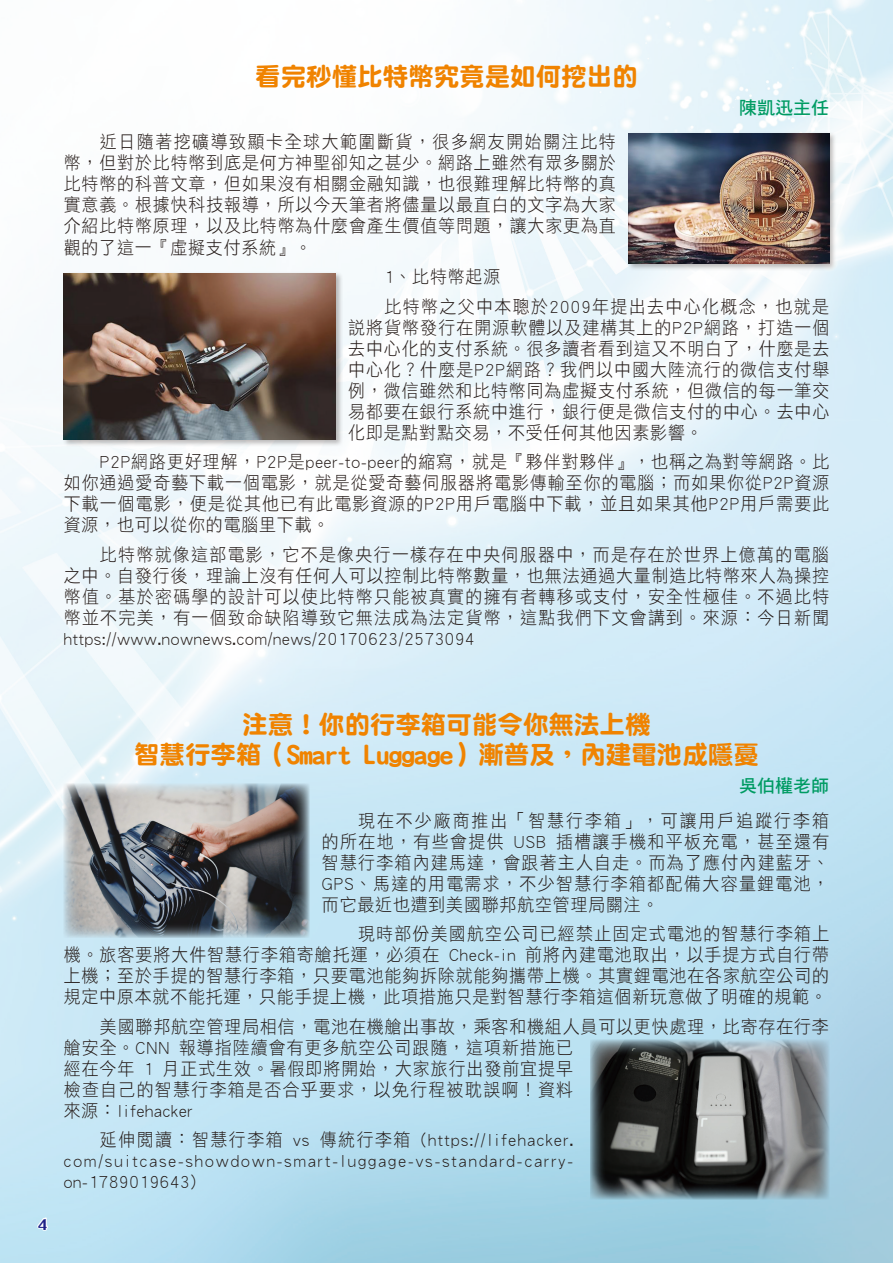
<style>
.page{position:relative;width:893px;height:1263px;background:#fff}
.page>*{position:absolute;margin:0;border:0;box-sizing:border-box;transform-origin:0 0}
.中文標題_3{font:25.5px "DFN Yuan XB HK BF";color:#f08300}
.中文text{font:18px/21px "DF Hei Std W3";letter-spacing:.055em;color:#231916;text-align:justify;scale:.94 1}
.中文標題_4{font:18px "DF Hei Std W7";color:#009b63}
.t1{font:700 15px "M Ngai HK";color:#1e2188}
</style>
<div class="page">
<div style="left:627px;top:131px;width:210px;height:140px;background:#231916;opacity:.3"></div>
<img style="left:628px;top:133px;width:201px;height:131px">
<div style="left:62px;top:271px;width:281px;height:177px;background:#231916;opacity:.3"></div>
<img style="left:64px;top:273px;width:271px;height:167px">
<img style="left:64px;top:783px;width:245px;height:155px">
<img style="left:590px;top:1040px;width:239px;height:159px">
<svg style="left:35px;top:1217px;width:13px;height:15px"></svg>
<p class="中文標題_3" style="left:255px;top:64px;width:384px">看完秒懂比特幣究竟是如何挖出的</p>
<p class="中文標題_4" style="left:739px;top:98px;width:91px">陳凱迅主任</p>
<p class="中文text" style="left:64px;top:131px;width:589px;text-indent:36px">近日隨著挖礦導致顯卡全球大範圍斷貨，很多網友開始關注比特幣，但對於比特幣到底是何方神聖卻知之甚少。網路上雖然有眾多關於比特幣的科普文章，但如果沒有相關金融知識，也很難理解比特幣的真實意義。根據快科技報導，所以今天筆者將儘量以最直白的文字為大家介紹比特幣原理，以及比特幣為什麼會產生價值等問題，讓大家更為直觀的了這一『虛擬支付系統』。</p>
<p class="中文text" style="left:384px;top:266px;width:125px">1、比特幣起源</p>
<p class="中文text" style="left:348px;top:295px;width:513px;text-indent:36px">比特幣之父中本聰於2009年提出去中心化概念，也就是說將貨幣發行在開源軟體以及建構其上的P2P網路，打造一個去中心化的支付系統。很多讀者看到這又不明白了，什麼是去中心化？什麼是P2P網路？我們以中國大陸流行的微信支付舉例，微信雖然和比特幣同為虛擬支付系統，但微信的每一筆交易都要在銀行系統中進行，銀行便是微信支付的中心。去中心化即是點對點交易，不受任何其他因素影響。</p>
<p class="中文text" style="left:64px;top:451px;width:816px;text-indent:36px">P2P網路更好理解，P2P是peer-to-peer的縮寫，就是『夥伴對夥伴』，也稱之為對等網路。比如你通過愛奇藝下載一個電影，就是從愛奇藝伺服器將電影傳輸至你的電腦；而如果你從P2P資源下載一個電影，便是從其他已有此電影資源的P2P用戶電腦中下載，並且如果其他P2P用戶需要此資源，也可以從你的電腦里下載。</p>
<p class="中文text" style="left:64px;top:543px;width:816px;text-indent:36px">比特幣就像這部電影，它不是像央行一樣存在中央伺服器中，而是存在於世界上億萬的電腦之中。自發行後，理論上沒有任何人可以控制比特幣數量，也無法通過大量制造比特幣來人為操控幣值。基於密碼學的設計可以使比特幣只能被真實的擁有者轉移或支付，安全性極佳。不過比特幣並不完美，有一個致命缺陷導致它無法成為法定貨幣，這點我們下文會講到。來源：今日新聞https://www.nownews.com/news/20170623/2573094</p>
<p class="t1" style="left:38px;top:1214px;width:11px">4</p>
<p class="中文標題_3" style="left:242px;top:711px;width:410px">注意！你的行李箱可能令你無法上機</p>
<p class="中文標題_3" style="left:134px;top:742px;width:626px">智慧行李箱（Smart Luggage）漸普及，內建電池成隱憂</p>
<p class="中文標題_4" style="left:739px;top:776px;width:91px">吳伯權老師</p>
<p class="中文text" style="left:322px;top:809px;width:541px;text-indent:36px">現在不少廠商推出「智慧行李箱」，可讓用戶追蹤行李箱的所在地，有些會提供 USB 插槽讓手機和平板充電，甚至還有智慧行李箱內建馬達，會跟著主人自走。而為了應付內建藍牙、GPS、馬達的用電需求，不少智慧行李箱都配備大容量鋰電池，而它最近也遭到美國聯邦航空管理局關注。</p>
<p class="中文text" style="left:64px;top:923px;width:816px;text-indent:294px">現時部份美國航空公司已經禁止固定式電池的智慧行李箱上機。旅客要將大件智慧行李箱寄艙托運，必須在 Check-in 前將內建電池取出，以手提方式自行帶上機；至於手提的智慧行李箱，只要電池能夠拆除就能夠攜帶上機。其實鋰電池在各家航空公司的規定中原本就不能托運，只能手提上機，此項措施只是對智慧行李箱這個新玩意做了明確的規範。</p>
<p class="中文text" style="left:64px;top:1015px;width:815px;text-align:left;text-indent:36px">美國聯邦航空管理局相信，電池在機艙出事故，乘客和機組人員可以更快處理，比寄存在行李艙安全。CNN 報導指陸續會有更多航空公司跟隨，這項新措施已<br>經在今年 1 月正式生效。暑假即將開始，大家旅行出發前宜提早<br>檢查自己的智慧行李箱是否合乎要求，以免行程被耽誤啊！資料<br>來源：lifehacker</p>
<p class="中文text" style="left:64px;top:1129px;width:543px;text-indent:36px">延伸閱讀：智慧行李箱 vs 傳統行李箱 (https://lifehacker. com/suitcase-showdown-smart-luggage-vs-standard-carry&shy;on-1789019643)</p>
</div>
